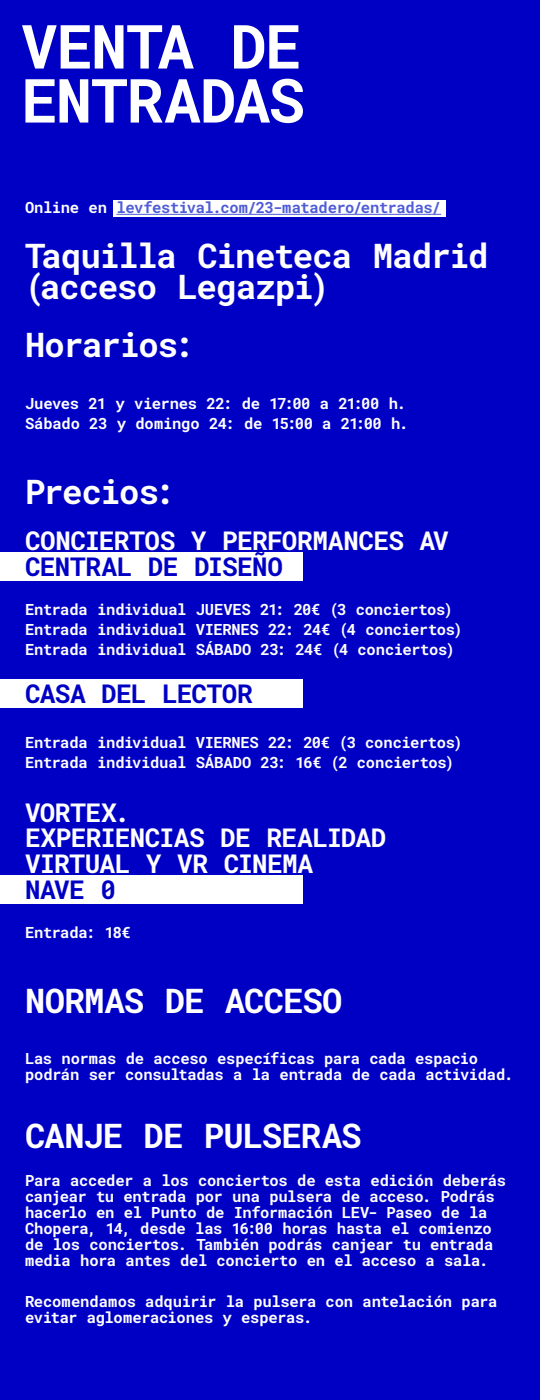
<style>
.page{position:relative;width:540px;height:1400px;background:#0000c5}
.page>*{position:absolute;margin:0;border:0;box-sizing:border-box;transform-origin:0 0}
.t1{font:700 60.9px/54px "Roboto Mono";letter-spacing:-.025em;color:#fff}
.t2{font:700 34px/30.5px "Roboto Mono";letter-spacing:-.03em;color:#fff}
.t3{font:700 26px/25.8px "Roboto Mono";letter-spacing:-.02em;color:#fff}
.t4{font:700 26px "Roboto Mono";letter-spacing:-.02em;color:#0000c5}
.t5{font:700 15.5px/16px "Roboto Mono";letter-spacing:-.02em;color:#fff}
.t6{font:700 15.5px "Roboto Mono";letter-spacing:-.025em;color:#4f5cd6}
.s1{color:#fff}
</style>
<div class="page">
<div style="left:113px;top:200px;width:333px;height:17px;background:#fff"></div>
<div style="left:0;top:552px;width:303px;height:28px;background:#fff"></div>
<div style="left:0;top:680px;width:303px;height:28px;background:#fff"></div>
<div style="left:0;top:875px;width:303px;height:29px;background:#fff"></div>
<hr style="left:116px;top:214px;width:325px;height:1px;background:#4f5cd6">
<h1 class="t1" style="left:21px;top:18px;width:285px">VENTA DE<br>ENTRADAS</h1>
<p class="t6" style="left:25px;top:197px;width:418px"><span class="s1">Online en</span> levfestival.com/23-matadero/entradas/</p>
<h2 class="t2" style="left:25px;top:240px;width:465px">Taquilla Cineteca Madrid (acceso Legazpi)</h2>
<h2 class="t2" style="left:25px;top:329px;width:171px">Horarios:</h2>
<p class="t5" style="left:25px;top:392px;width:385px;line-height:20.3px">Jueves 21 y viernes 22: de 17:00 a 21:00 h.<br>Sábado 23 y domingo 24: de 15:00 a 21:00 h.</p>
<h2 class="t2" style="left:25px;top:476px;width:152px">Precios:</h2>
<h3 class="t3" style="left:25px;top:527px;width:425px">CONCIERTOS Y PERFORMANCES AV</h3>
<h3 class="t4" style="left:25px;top:549px;width:259px">CENTRAL DE DISEÑO</h3>
<p class="t5" style="left:25px;top:599px;width:439px;line-height:20.3px">Entrada individual JUEVES 21: 20€ (3 conciertos)<br>Entrada individual VIERNES 22: 24€ (4 conciertos)<br>Entrada individual SÁBADO 23: 24€ (4 conciertos)</p>
<h3 class="t4" style="left:25px;top:676px;width:229px">CASA DEL LECTOR</h3>
<p class="t5" style="left:25px;top:731px;width:439px;line-height:20.3px">Entrada individual VIERNES 22: 20€ (3 conciertos)<br>Entrada individual SÁBADO 23: 16€ (2 conciertos)</p>
<h3 class="t3" style="left:25px;top:799px;width:363px">VORTEX.<br>EXPERIENCIAS DE REALIDAD<br>VIRTUAL Y VR CINEMA</h3>
<h3 class="t4" style="left:25px;top:872px;width:93px">NAVE 0</h3>
<p class="t5" style="left:25px;top:924px;width:107px">Entrada: 18€</p>
<h2 class="t2" style="left:25px;top:984px;width:319px">NORMAS DE ACCESO</h2>
<p class="t5" style="left:25px;top:1050px;width:490px">Las normas de acceso específicas para cada espacio podrán ser consultadas a la entrada de cada actividad.</p>
<h2 class="t2" style="left:25px;top:1119px;width:338px">CANJE DE PULSERAS</h2>
<p class="t5" style="left:25px;top:1172px;width:483px">Para acceder a los conciertos de esta edición deberás canjear tu entrada por una pulsera de acceso. Podrás hacerlo en el Punto de Información LEV- Paseo de la Chopera, 14, desde las 16:00 horas hasta el comienzo de los conciertos. También podrás canjear tu entrada media hora antes del concierto en el acceso a sala.</p>
<p class="t5" style="left:25px;top:1293px;width:474px">Recomendamos adquirir la pulsera con antelación para evitar aglomeraciones y esperas.</p>
</div>
